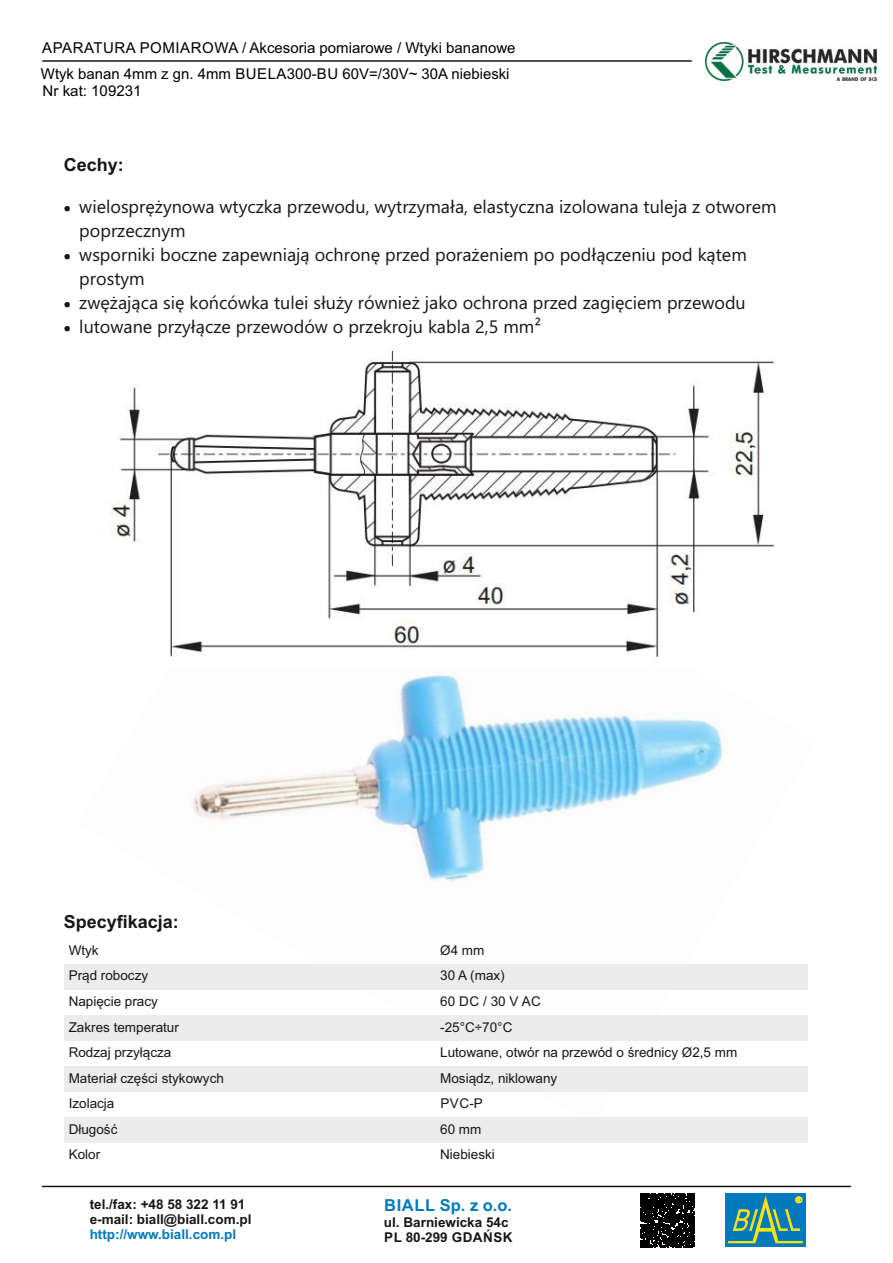
<style>
.page{position:relative;width:893px;height:1263px;background:#fff}
.page>*{position:absolute;margin:0;border:0;box-sizing:border-box;transform-origin:0 0}
.t1{font:18px/24px "Ebrima";color:#151616}
.t2{font:700 18px "Arial";color:#151616}
.t3{font:700 16.5px "Arial";letter-spacing:.035em;color:#007abb}
.t4{font:15px "Arial";color:#000}
.t5{font:13.5px "Arial";color:#151616}
.t6{font:700 13.5px/15.1px "Arial";color:#151616}
.t7{font:700 13.5px "Arial";color:#007abb}
</style>
<div class="page">
<img style="left:78px;top:674px;width:730px;height:450px">
<img style="left:110px;top:351px;width:665px;height:307px">
<hr style="left:43px;top:1186px;width:807px;height:1px;background:#151616">
<div style="left:725px;top:1193px;width:81px;height:54px;background:#007abb"></div>
<svg style="left:728px;top:1195px;width:75px;height:48px"></svg>
<svg style="left:641px;top:1193px;width:53px;height:54px;background:#111"></svg>
<img style="left:706px;top:43px;width:170px;height:38px">
<div style="left:64px;top:964px;width:372px;height:25px;background:#ececec"></div>
<div style="left:436px;top:964px;width:371px;height:25px;background:#ececec"></div>
<div style="left:64px;top:1015px;width:372px;height:25px;background:#ececec"></div>
<div style="left:436px;top:1015px;width:371px;height:25px;background:#ececec"></div>
<div style="left:64px;top:1066px;width:372px;height:26px;background:#ececec"></div>
<div style="left:436px;top:1066px;width:371px;height:26px;background:#ececec"></div>
<div style="left:64px;top:1117px;width:372px;height:26px;background:#ececec"></div>
<div style="left:436px;top:1117px;width:371px;height:26px;background:#ececec"></div>
<hr style="left:43px;top:60px;width:648px;height:2px;background:#151616">
<p class="t4" style="left:42px;top:42px;width:475px">APARATURA POMIAROWA / Akcesoria pomiarowe / Wtyki bananowe</p>
<p class="t4" style="left:41px;top:68px;width:470px">Wtyk banan 4mm z gn. 4mm BUELA300-BU 60V=/30V~ 30A niebieski</p>
<p class="t4" style="left:43px;top:85px;width:100px">Nr kat: 109231</p>
<p class="t2" style="left:64px;top:158px;width:62px">Cechy:</p>
<p class="t1" style="left:79px;top:196px;width:699px;text-indent:-16px">• wielosprężynowa wtyczka przewodu, wytrzymała, elastyczna izolowana tuleja z otworem poprzecznym</p>
<p class="t1" style="left:79px;top:244px;width:669px;text-indent:-16px">• wsporniki boczne zapewniają ochronę przed porażeniem po podłączeniu pod kątem prostym</p>
<p class="t1" style="left:64px;top:292px;width:683px">• zwężająca się końcówka tulei służy również jako ochrona przed zagięciem przewodu</p>
<p class="t1" style="left:64px;top:316px;width:479px">• lutowane przyłącze przewodów o przekroju kabla 2,5 mm²</p>
<p class="t2" style="left:64px;top:914px;width:117px">Specyfikacja:</p>
<p class="t5" style="left:69px;top:945px;width:31px">Wtyk</p>
<p class="t5" style="left:440px;top:945px;width:46px">Ø4 mm</p>
<p class="t5" style="left:69px;top:970px;width:81px">Prąd roboczy</p>
<p class="t5" style="left:440px;top:970px;width:66px">30 A (max)</p>
<p class="t5" style="left:69px;top:996px;width:91px">Napięcie pracy</p>
<p class="t5" style="left:440px;top:996px;width:102px">60 DC / 30 V AC</p>
<p class="t5" style="left:69px;top:1022px;width:112px">Zakres temperatur</p>
<p class="t5" style="left:440px;top:1022px;width:74px">-25°C÷70°C</p>
<p class="t5" style="left:69px;top:1047px;width:104px">Rodzaj przyłącza</p>
<p class="t5" style="left:440px;top:1047px;width:299px">Lutowane, otwór na przewód o średnicy Ø2,5 mm</p>
<p class="t5" style="left:69px;top:1073px;width:157px">Materiał części stykowych</p>
<p class="t5" style="left:440px;top:1073px;width:119px">Mosiądz, niklowany</p>
<p class="t5" style="left:69px;top:1098px;width:47px">Izolacja</p>
<p class="t5" style="left:440px;top:1098px;width:44px">PVC-P</p>
<p class="t5" style="left:69px;top:1124px;width:50px">Długość</p>
<p class="t5" style="left:440px;top:1124px;width:43px">60 mm</p>
<p class="t5" style="left:69px;top:1149px;width:33px">Kolor</p>
<p class="t5" style="left:440px;top:1149px;width:56px">Niebieski</p>
<p class="t6" style="left:90px;top:1198px;width:163px">tel./fax: +48 58 322 11 91 e-mail: biall@biall.com.pl</p>
<p class="t7" style="left:90px;top:1229px;width:148px">http://www.biall.com.pl</p>
<p class="t3" style="left:384px;top:1199px;width:129px">BIALL Sp. z o.o.</p>
<p class="t6" style="left:384px;top:1215px;width:130px">ul. Barniewicka 54c<br>PL 80-299 GDAŃSK</p>
</div>
